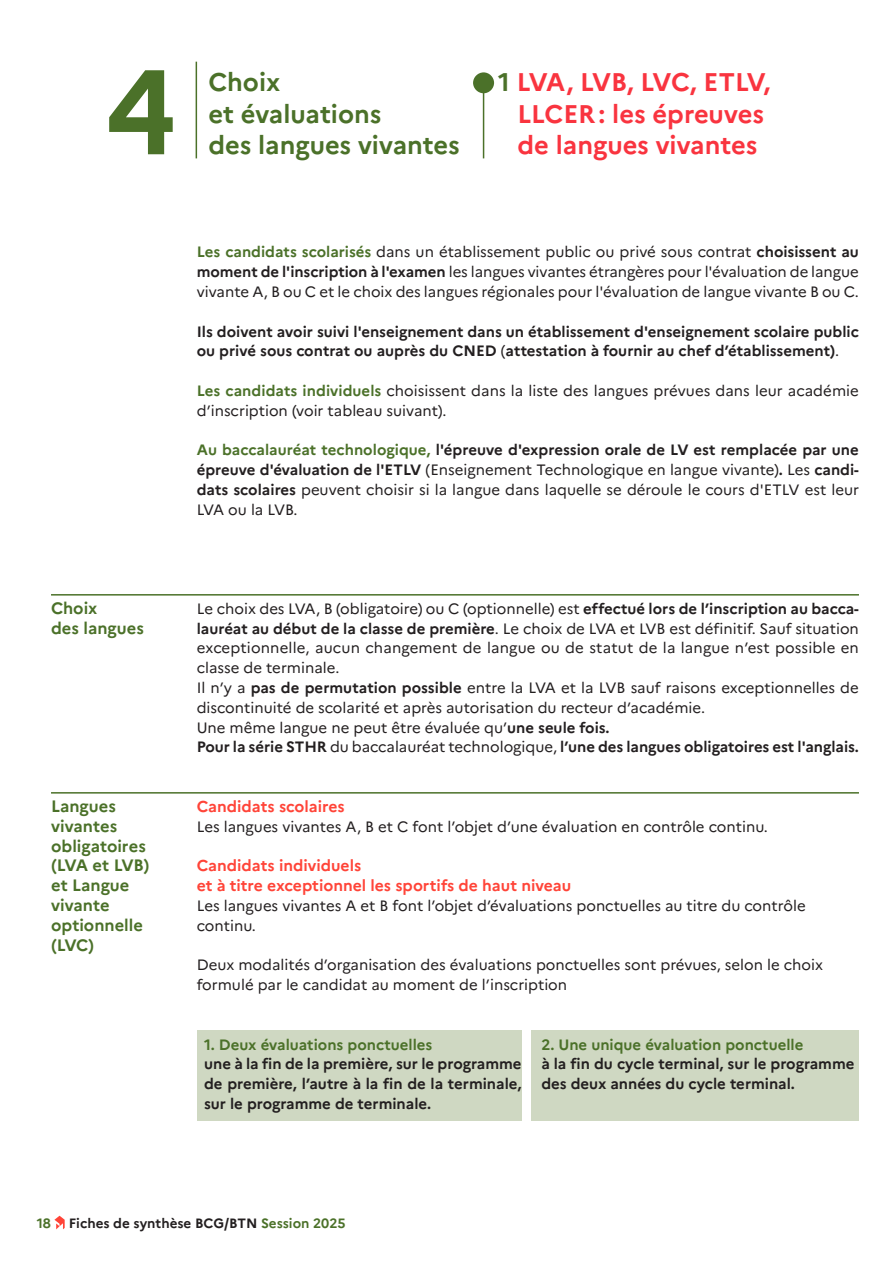
<style>
.page{position:relative;width:893px;height:1263px;background:#fff}
.page>*{position:absolute;margin:0;border:0;box-sizing:border-box;transform-origin:0 0}
.t1{font:700 120px "Marianne";color:#4b7129}
.t2{font:700 25.5px "Marianne";color:#4b7129}
.titre_1{font:700 25.5px "Marianne";color:#f9343f}
.titre_1-2{font:700 25.5px "Marianne";letter-spacing:-.06em;color:#f9343f}
.texte{font:700 16.5px/19.8px "Marianne";color:#4b7129}
.titre_dans_tableau{font:700 15.75px/19.8px "Marianne";color:#ff4438}
.texte-2{font:15px/19.8px "Marianne";color:#231f20}
.Texte_courant_justif{font:15px/19.8px "Marianne";color:#231f20;text-align:justify}
.texte-3{font:700 15px/19.8px "Marianne";color:#231f20}
.Texte_courant_justif-2{font:700 15px "Marianne";color:#231f20}
.texte-4{font:700 15px "Marianne";color:#4b7129}
.t3{font:700 13.5px "Marianne";color:#231f20}
.t4{font:700 13.5px "Marianne";color:#4b7129}
.s1{color:#4b7129}
.s2{font-weight:700;color:#4b7129}
.s3{font-weight:700}
.s4{font-weight:400}
</style>
<div class="page">
<div style="left:197px;top:1030px;width:325px;height:91px;background:#cfd8c2"></div>
<div style="left:531px;top:1030px;width:328px;height:91px;background:#cfd8c2"></div>
<hr style="left:196px;top:62px;width:1px;height:96px;background:#4b7129">
<svg style="left:54px;top:1216px;width:11px;height:13px"></svg>
<hr style="left:483px;top:76px;width:1px;height:82px;background:#4b7129">
<div style="left:473px;top:72px;width:21px;height:21px;background:#4b7129;border-radius:50%"></div>
<hr style="left:51px;top:594px;width:808px;height:1px;background:#4b7129">
<hr style="left:51px;top:792px;width:808px;height:1px;background:#4b7129">
<p class="t1" style="left:105px;top:38px;width:73px">4</p>
<p class="titre_1-2" style="left:498px;top:67px;width:274px"><span class="s1">1</span> LVA, LVB, LVC, ETLV,</p>
<p class="t2" style="left:208px;top:67px;width:74px">Choix</p>
<p class="t2" style="left:208px;top:98px;width:175px">et évaluations</p>
<p class="t2" style="left:208px;top:130px;width:253px">des langues vivantes</p>
<p class="titre_1" style="left:517px;top:98px;width:248px">LLCER: les épreuves</p>
<p class="titre_1" style="left:517px;top:130px;width:241px">de langues vivantes</p>
<p class="texte" style="left:51px;top:598px;width:48px">Choix</p>
<p class="texte" style="left:51px;top:618px;width:94px">des langues</p>
<p class="texte" style="left:51px;top:796px;width:96px">Langues vivantes obligatoires</p>
<p class="texte" style="left:51px;top:855px;width:100px">(LVA et LVB)</p>
<p class="texte" style="left:51px;top:875px;width:93px">et Langue vivante optionnelle (LVC)</p>
<p class="texte-2" style="left:197px;top:242px;width:664px;text-align:justify"><span class="s2">Les candidats scolarisés</span> dans un établissement public ou privé sous contrat <span class="s3">choisissent au moment de l'inscription à l'examen</span> les langues vivantes étrangères pour l'évaluation de langue vivante A, B ou C et le choix des langues régionales pour l'évaluation de langue vivante B ou C.</p>
<p class="texte-3" style="left:197px;top:321px;width:664px">Ils doivent avoir suivi l'enseignement dans un établissement d'enseignement scolaire public ou privé sous contrat ou auprès du CNED <span class="s4">(</span>attestation à fournir au chef d’établissement)<span class="s4">.</span></p>
<p class="texte-2" style="left:197px;top:381px;width:664px"><span class="s2">Les candidats individuels</span> choisissent dans la liste des langues prévues dans leur académie d’inscription (voir tableau suivant).</p>
<p class="texte-2" style="left:197px;top:440px;width:664px;text-align:justify"><span class="s2">Au baccalauréat technologique,</span> <span class="s3">l'épreuve d'expression orale de LV est remplacée par une épreuve d'évaluation de l'ETLV</span> (Enseignement Technologique en langue vivante)<span class="s3">.</span> Les <span class="s3">candi&shy;dats scolaires</span> peuvent choisir si la langue dans laquelle se déroule le cours d'ETLV est leur LVA ou la LVB.</p>
<p class="Texte_courant_justif" style="left:197px;top:599px;width:664px">Le choix des LVA, B (obligatoire) ou C (optionnelle) est <span class="s3">effectué lors de l’inscription au bacca&shy;lauréat au début de la classe de première</span>. Le choix de LVA et LVB est définitif. Sauf situation exceptionnelle, aucun changement de langue ou de statut de la langue n’est possible en classe de terminale.</p>
<p class="Texte_courant_justif" style="left:197px;top:678px;width:664px">Il n’y a <span class="s3">pas de permutation possible</span> entre la LVA et la LVB sauf raisons exceptionnelles de discontinuité de scolarité et après autorisation du recteur d’académie.</p>
<p class="Texte_courant_justif" style="left:197px;top:717px;width:414px">Une même langue ne peut être évaluée qu’<span class="s3">une seule fois.</span></p>
<p class="Texte_courant_justif-2" style="left:197px;top:738px;width:664px">Pour la série STHR <span class="s4">du baccalauréat technologique,</span> l’une des langues obligatoires est l'anglais.</p>
<p class="titre_dans_tableau" style="left:197px;top:796px;width:149px">Candidats scolaires</p>
<p class="texte-2" style="left:197px;top:816px;width:573px">Les langues vivantes A, B et C font l’objet d’une évaluation en contrôle continu.</p>
<p class="titre_dans_tableau" style="left:197px;top:856px;width:376px">Candidats individuels<br>et à titre exceptionnel les sportifs de haut niveau</p>
<p class="texte-2" style="left:197px;top:896px;width:610px">Les langues vivantes A et B font l’objet d’évaluations ponctuelles au titre du contrôle continu.</p>
<p class="texte-2" style="left:197px;top:955px;width:628px">Deux modalités d’organisation des évaluations ponctuelles sont prévues, selon le choix formulé par le candidat au moment de l’inscription</p>
<p class="texte-4" style="left:204px;top:1035px;width:230px">1. Deux évaluations ponctuelles</p>
<p class="texte-3" style="left:204px;top:1054px;width:319px;text-align:justify">une à la fin de la première, sur le programme de première, l’autre à la fin de la terminale, sur le programme de terminale.</p>
<p class="texte-4" style="left:541px;top:1035px;width:263px">2. Une unique évaluation ponctuelle</p>
<p class="texte-3" style="left:541px;top:1054px;width:315px">à la fin du cycle terminal, sur le programme</p>
<p class="texte-3" style="left:541px;top:1074px;width:255px">des deux années du cycle terminal.</p>
<p class="t4" style="left:37px;top:1215px;width:16px">18</p>
<p class="t3" style="left:69px;top:1215px;width:278px">Fiches de synthèse BCG/BTN <span class="s1">Session 2025</span></p>
</div>
